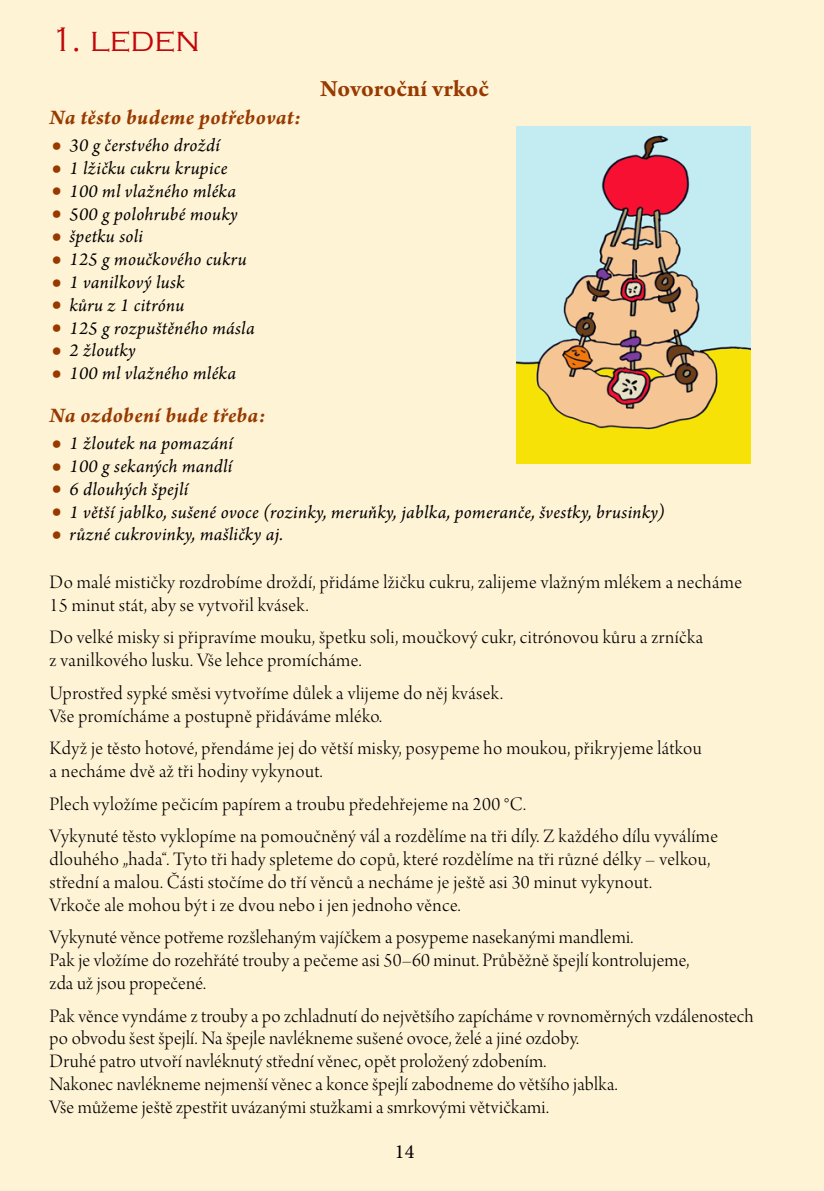
<style>
.page{position:relative;width:824px;height:1191px;background:#fff}
.page>*{position:absolute;margin:0;border:0;box-sizing:border-box;transform-origin:0 0}
.titul_2{font:300 35px "Copperplate Gothic";color:#c2060a}
.titul_3{font:700 24.5px "Arno Pro";letter-spacing:.005em;color:#973a00}
.nadpis{font:italic 700 21.88px "Arno Pro";letter-spacing:.015em;color:#973a00}
.chlebák{font:20.12px/22.8px "Arno Pro Light Display";letter-spacing:.015em;color:#000}
.t1{font:20.12px "Minion Pro";color:#000}
.t2{font:italic 19.25px "Arno Pro";letter-spacing:.015em;color:#000}
.s1{font-family:"Arno Pro Light Display";font-style:normal;font-size:47.25px;color:#973a00}
</style>
<div class="page">
<div style="left:0;top:0;width:823px;height:1191px;background:#fff2d2"></div>
<img style="left:516px;top:126px;width:234px;height:338px">
<p class="titul_2" style="left:50px;top:21px;width:152px">1. LEDEN</p>
<p class="titul_3" style="left:320px;top:74px;width:170px">Novoroční vrkoč</p>
<p class="nadpis" style="left:50px;top:104px;width:253px">Na těsto budeme potřebovat:</p>
<p class="t2" style="left:50px;top:135px;width:172px"><span class="s1">•</span> 30 g čerstvého droždí</p>
<p class="t2" style="left:50px;top:157px;width:179px"><span class="s1">•</span> 1 lžičku cukru krupice</p>
<p class="t2" style="left:50px;top:180px;width:188px"><span class="s1">•</span> 100 ml vlažného mléka</p>
<p class="t2" style="left:50px;top:203px;width:189px"><span class="s1">•</span> 500 g polohrubé mouky</p>
<p class="t2" style="left:50px;top:226px;width:95px"><span class="s1">•</span> špetku soli</p>
<p class="t2" style="left:50px;top:248px;width:198px"><span class="s1">•</span> 125 g moučkového cukru</p>
<p class="t2" style="left:50px;top:271px;width:136px"><span class="s1">•</span> 1 vanilkový lusk</p>
<p class="t2" style="left:50px;top:294px;width:136px"><span class="s1">•</span> kůru z 1 citrónu</p>
<p class="t2" style="left:50px;top:317px;width:206px"><span class="s1">•</span> 125 g rozpuštěného másla</p>
<p class="t2" style="left:50px;top:339px;width:88px"><span class="s1">•</span> 2 žloutky</p>
<p class="t2" style="left:50px;top:362px;width:188px"><span class="s1">•</span> 100 ml vlažného mléka</p>
<p class="nadpis" style="left:50px;top:402px;width:217px">Na ozdobení bude třeba:</p>
<p class="t2" style="left:50px;top:432px;width:185px"><span class="s1">•</span> 1 žloutek na pomazání</p>
<p class="t2" style="left:50px;top:455px;width:184px"><span class="s1">•</span> 100 g sekaných mandlí</p>
<p class="t2" style="left:50px;top:478px;width:140px"><span class="s1">•</span> 6 dlouhých špejlí</p>
<p class="t2" style="left:50px;top:501px;width:616px"><span class="s1">•</span> 1 větší jablko, sušené ovoce (rozinky, meruňky, jablka, pomeranče, švestky, brusinky)</p>
<p class="t2" style="left:50px;top:523px;width:235px"><span class="s1">•</span> různé cukrovinky, mašličky aj.</p>
<p class="chlebák" style="left:50px;top:572px;width:693px">Do malé mističky rozdrobíme droždí, přidáme lžičku cukru, zalijeme vlažným mlékem a necháme<br>15 minut stát, aby se vytvořil kvásek.</p>
<p class="chlebák" style="left:50px;top:627px;width:655px">Do velké misky si připravíme mouku, špetku soli, moučkový cukr, citrónovou kůru a zrníčka z vanilkového lusku. Vše lehce promícháme.</p>
<p class="chlebák" style="left:50px;top:683px;width:455px">Uprostřed sypké směsi vytvoříme důlek a vlijeme do něj kvásek.<br>Vše promícháme a postupně přidáváme mléko.</p>
<p class="chlebák" style="left:50px;top:738px;width:653px">Když je těsto hotové, přendáme jej do větší misky, posypeme ho moukou, přikryjeme látkou a necháme dvě až tři hodiny vykynout.</p>
<p class="chlebák" style="left:50px;top:793px;width:477px">Plech vyložíme pečicím papírem a troubu předehřejeme na 200 °C.</p>
<p class="chlebák" style="left:50px;top:826px;width:670px">Vykynuté těsto vyklopíme na pomoučněný vál a rozdělíme na tři díly. Z každého dílu vyválíme dlouhého „hada“. Tyto tři hady spleteme do copů, které rozdělíme na tři různé délky – velkou, střední a malou. Části stočíme do tří věnců a necháme je ještě asi 30 minut vykynout.<br>Vrkoče ale mohou být i ze dvou nebo i jen jednoho věnce.</p>
<p class="chlebák" style="left:50px;top:927px;width:641px">Vykynuté věnce potřeme rozšlehaným vajíčkem a posypeme nasekanými mandlemi.<br>Pak je vložíme do rozehřáté trouby a pečeme asi 50–60 minut. Průběžně špejlí kontrolujeme, zda už jsou propečené.</p>
<p class="chlebák" style="left:50px;top:1005px;width:705px">Pak věnce vyndáme z trouby a po zchladnutí do největšího zapícháme v rovnoměrných vzdálenostech po obvodu šest špejlí. Na špejle navlékneme sušené ovoce, želé a jiné ozdoby.<br>Druhé patro utvoří navléknutý střední věnec, opět proložený zdobením.<br>Nakonec navlékneme nejmenší věnec a konce špejlí zabodneme do většího jablka.<br>Vše můžeme ještě zpestřit uvázanými stužkami a smrkovými větvičkami.</p>
<p class="t1" style="left:394px;top:1138px;width:21px">14</p>
</div>
